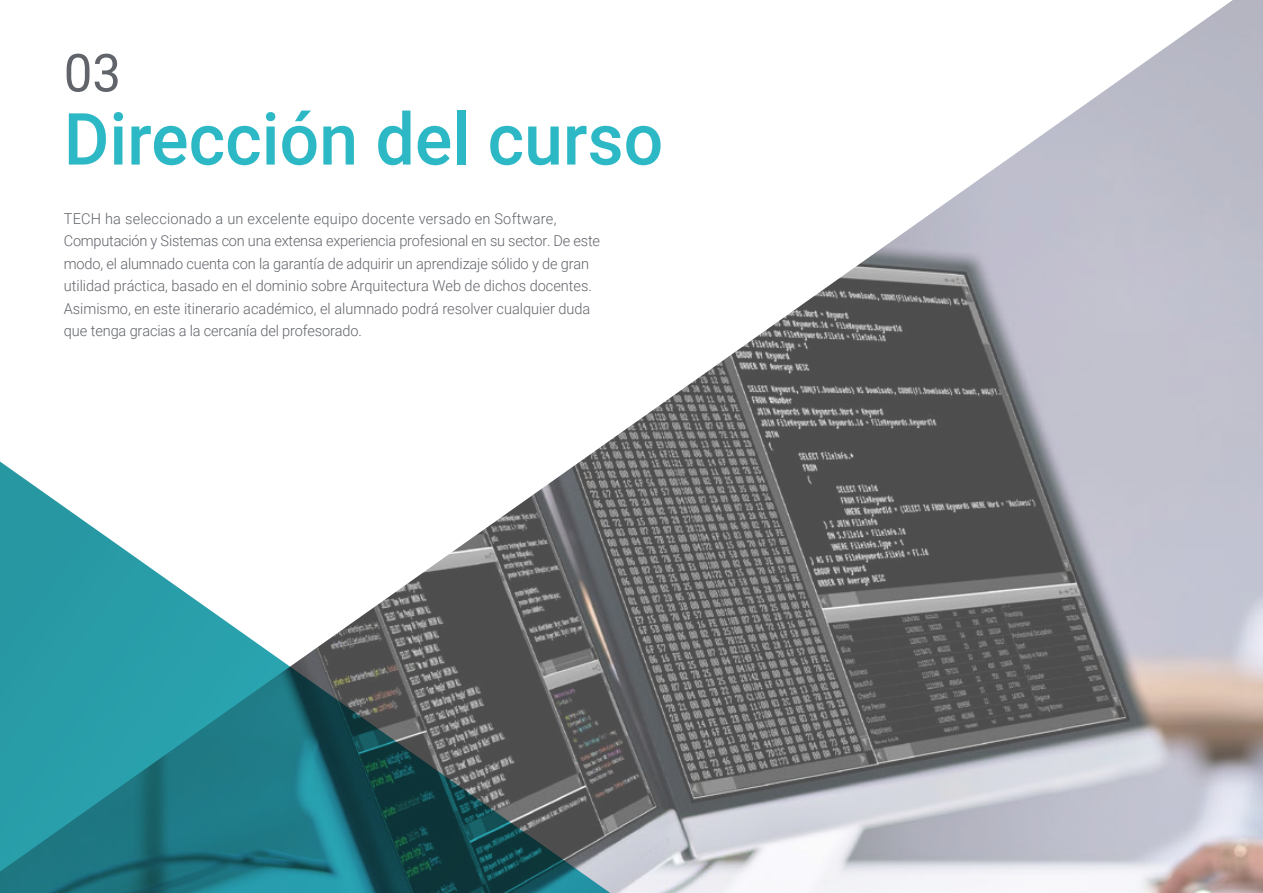
<style>
.page{position:relative;width:1263px;height:893px;background:#fff}
.page>*{position:absolute;margin:0;border:0;box-sizing:border-box;transform-origin:0 0}
.t1{font:500 72px "Roboto";color:#2db8c5}
.t2{font:52.5px "Roboto";color:#61646a}
.t3{font:300 15px/22.5px "Roboto";color:#61646a}
</style>
<div class="page">
<img style="left:602px;top:0;width:661px;height:893px">
<svg style="left:0;top:446px;width:640px;height:447px"></svg>
<h2 class="t2" style="left:64px;top:36px;width:59px">03</h2>
<h1 class="t1" style="left:64px;top:89px;width:601px">Dirección del curso</h1>
<p class="t3" style="left:64px;top:207px;width:538px">TECH ha seleccionado a un excelente equipo docente versado en Software, Computación y Sistemas con una extensa experiencia profesional en su sector. De este modo, el alumnado cuenta con la garantía de adquirir un aprendizaje sólido y de gran utilidad práctica, basado en el dominio sobre Arquitectura Web de dichos docentes.<br>Asimismo, en este itinerario académico, el alumnado podrá resolver cualquier duda que tenga gracias a la cercanía del profesorado.</p>
</div>
